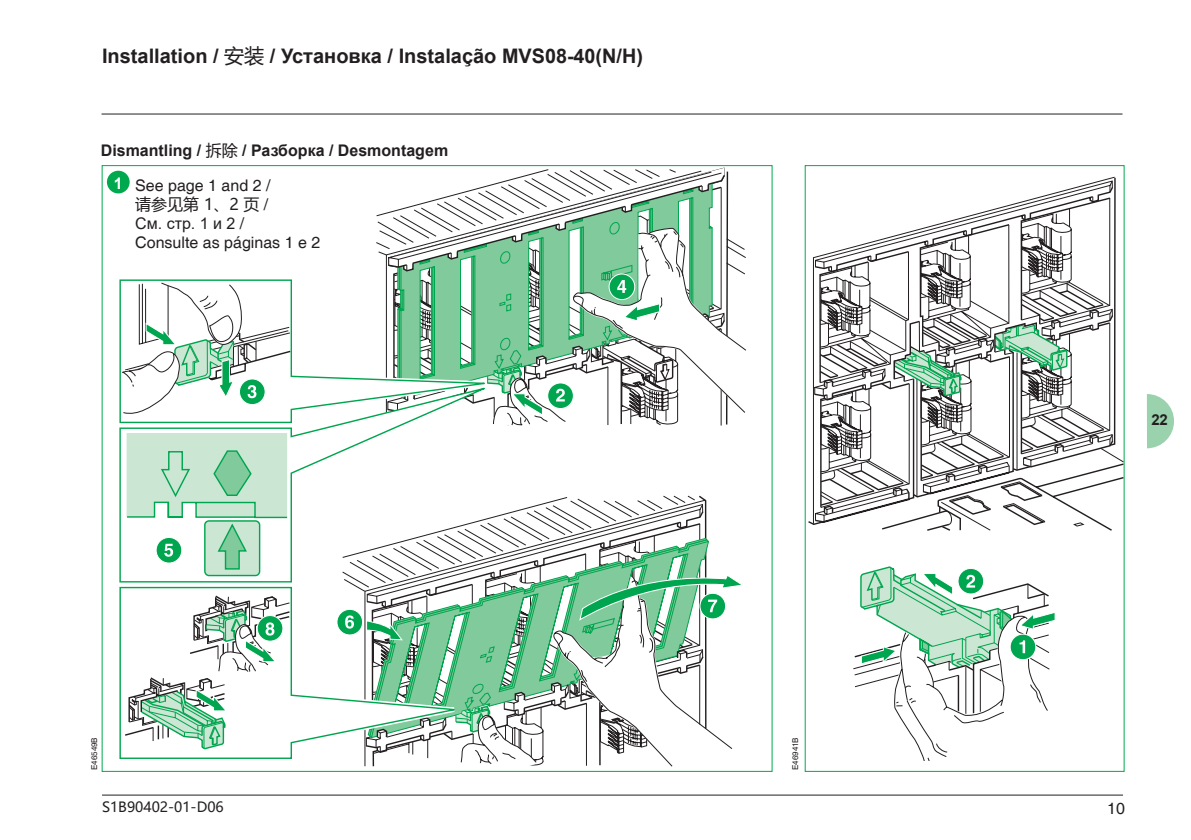
<style>
.page{position:relative;width:1191px;height:840px;background:#fff}
.page>*{position:absolute;margin:0;border:0;box-sizing:border-box;transform-origin:0 0}
.Sous-titre_C10{font:700 20px "Arial";color:#231f20}
._4_Txt_Fr-Hel_C8_aut{font:16px "Helvetica";color:#231f20}
.Texte_bold{font:700 16px "Arial";color:#231f20}
._4_Txt_Fr-Hel_C8_aut-2{font:16px "Arial";color:#231f20}
._4_Txt_Fr-Hel_C8_aut-3{font:16px "Microsoft Ya Hei";color:#231f20}
._7_Titre_En-Hel_bold{font:700 16px "Arial";color:#fff}
.t1{font:700 15px "Arial";color:#231f20}
._8_Txt_Fr-Hel_C7_aut{font:14px "Microsoft Ya Hei";color:#231f20}
.t2{font:8px "Helvetica";color:#231f20}
.s1{font-family:"Microsoft Ya Hei";font-weight:400}
.s2{font-family:"Helvetica"}
</style>
<div class="page">
<hr style="left:102px;top:794px;width:1021px;height:1px;background:#231f20">
<svg style="left:1147px;top:394px;width:27px;height:54px"></svg>
<svg style="left:119px;top:426px;width:282px;height:156px"></svg>
<svg style="left:342px;top:494px;width:399px;height:273px"></svg>
<svg style="left:119px;top:582px;width:366px;height:180px"></svg>
<svg style="left:119px;top:585px;width:345px;height:174px"></svg>
<svg style="left:123px;top:433px;width:168px;height:329px"></svg>
<svg style="left:376px;top:168px;width:370px;height:258px"></svg>
<svg style="left:119px;top:275px;width:417px;height:151px"></svg>
<svg style="left:119px;top:278px;width:382px;height:145px"></svg>
<svg style="left:121px;top:171px;width:171px;height:245px"></svg>
<svg style="left:808px;top:185px;width:314px;height:346px"></svg>
<svg style="left:861px;top:291px;width:145px;height:240px"></svg>
<svg style="left:853px;top:566px;width:202px;height:194px"></svg>
<div style="left:108px;top:172px;width:21px;height:20px;background:#00a94e;border-radius:50%"></div>
<div style="left:107px;top:171px;width:23px;height:22px;border:2px solid #00a94e;border-radius:50%"></div>
<hr style="left:102px;top:113px;width:1020px;height:1px;background:#231f20">
<p class="Sous-titre_C10" style="left:102px;top:41px;width:542px">Installation / <span class="s1">安装</span> / Установка / Instalação MVS08-40(N/H)</p>
<p class="Texte_bold" style="left:101px;top:139px;width:349px">Dismantling / <span class="s1">拆除</span> / Разборка / Desmontagem</p>
<p class="_7_Titre_En-Hel_bold" style="left:114px;top:171px;width:10px">1</p>
<p class="_4_Txt_Fr-Hel_C8_aut" style="left:135px;top:175px;width:137px">See page 1 and 2 /</p>
<p class="_4_Txt_Fr-Hel_C8_aut-3" style="left:135px;top:193px;width:135px">请参见第 1、2 页 <span class="s2">/</span></p>
<p class="_4_Txt_Fr-Hel_C8_aut-2" style="left:135px;top:212px;width:111px">См. стр. 1 и 2 <span class="s2">/</span></p>
<p class="_4_Txt_Fr-Hel_C8_aut" style="left:135px;top:233px;width:186px">Consulte as páginas 1 e 2</p>
<p class="t1" style="left:1151px;top:409px;width:18px">22</p>
<p class="t2" style="left:90px;top:769px;width:34px;rotate:-90deg">E46549B</p>
<p class="t2" style="left:790px;top:769px;width:34px;rotate:-90deg">E46941B</p>
<p class="_8_Txt_Fr-Hel_C7_aut" style="left:102px;top:797px;width:123px">S1B90402-01-D06</p>
<p class="_4_Txt_Fr-Hel_C8_aut" style="left:1107px;top:798px;width:19px">10</p>
</div>
